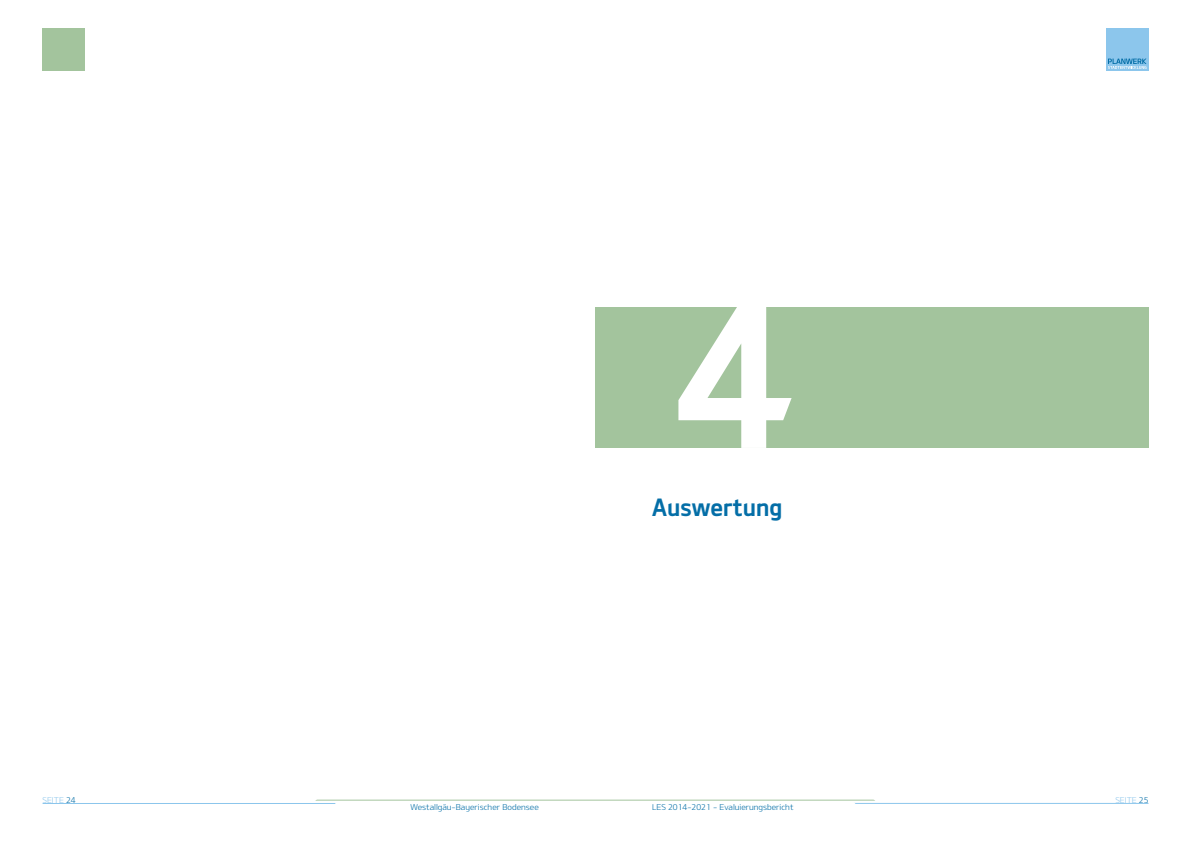
<style>
.page{position:relative;width:1191px;height:842px;background:#fff}
.page>*{position:absolute;margin:0;border:0;box-sizing:border-box;transform-origin:0 0}
.t1{font:195px "Design KOTFB";color:#fff}
.PLW_Berh_Titel_blau{font:24px "Design KOTFB";color:#046ea7;scale:.95 1}
.t2{font:8px "Design KOTFL";color:#046ea7}
.t3{font:8px "Design KOTFL";color:#8cc6ec}
.s1{color:#046ea7}
</style>
<div class="page">
<div style="left:595px;top:307px;width:553px;height:140px;background:#a3c49d"></div>
<div style="left:43px;top:28px;width:42px;height:43px;background:#a3c49d"></div>
<div style="left:1106px;top:28px;width:42px;height:43px;background:#8cc6ec"></div>
<svg style="left:1108px;top:59px;width:38px;height:10px"></svg>
<hr style="left:853px;top:803px;width:295px;height:1px;background:#8cc6ec">
<hr style="left:315px;top:800px;width:561px;height:1px;background:#a3c49d">
<hr style="left:43px;top:803px;width:294px;height:1px;background:#8cc6ec">
<h1 class="t1" style="left:674px;top:253px;width:118px">4</h1>
<p class="PLW_Berh_Titel_blau" style="left:652px;top:492px;width:138px">Auswertung</p>
<p class="t3" style="left:43px;top:794px;width:35px">SEITE <span class="s1">24</span></p>
<p class="t3" style="left:1115px;top:794px;width:35px">SEITE <span class="s1">25</span></p>
<p class="t2" style="left:410px;top:802px;width:130px">Westallgäu-Bayerischer Bodensee</p>
<p class="t2" style="left:652px;top:802px;width:143px">LES 2014-2021 - Evaluierungsbericht</p>
</div>
